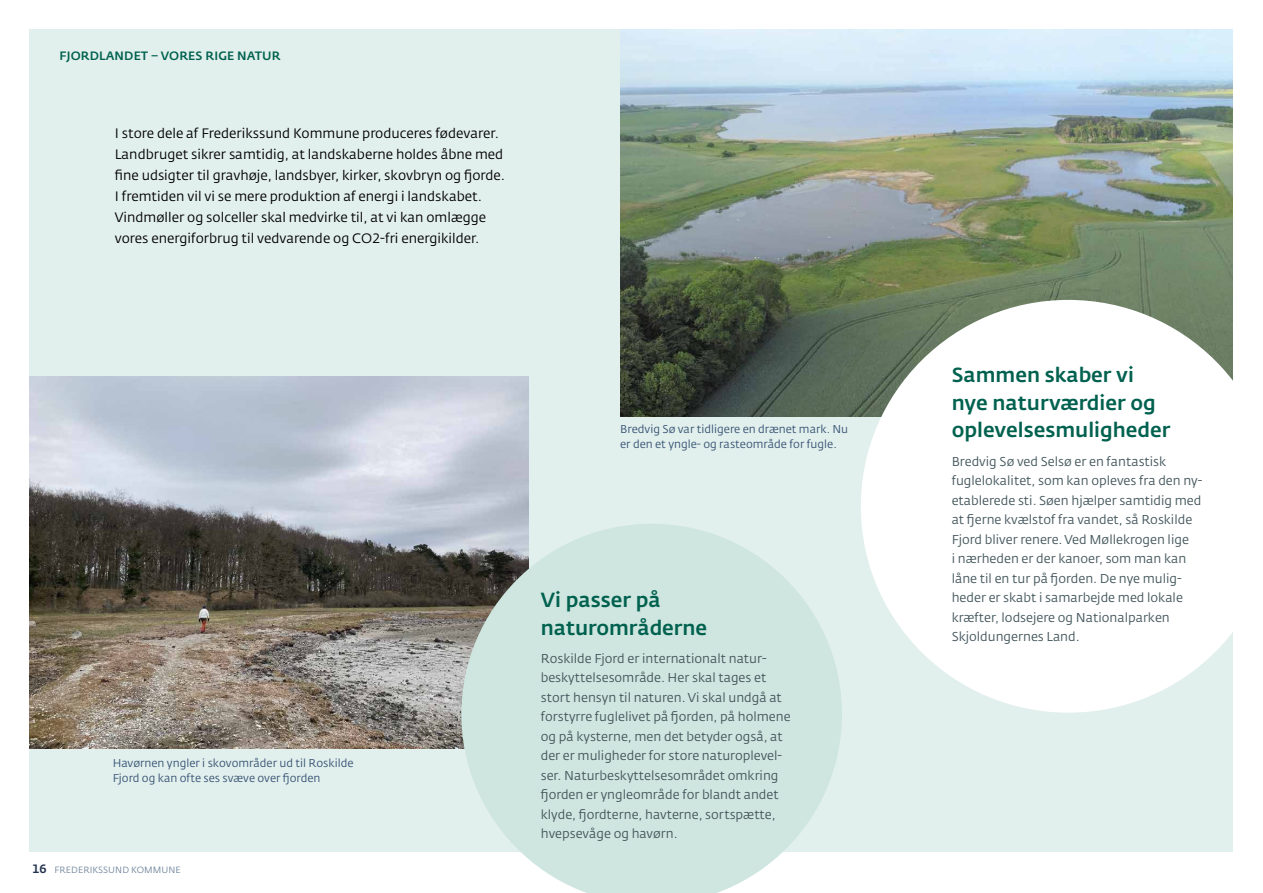
<style>
.page{position:relative;width:1263px;height:893px;background:#fff}
.page>*{position:absolute;margin:0;border:0;box-sizing:border-box;transform-origin:0 0}
.FOTO_RUB{font:500 20.25px/27.8px "Fedra Sans Std";color:#00614f}
.Brød{font:13.5px/21px "Fedra Sans Std";color:#000}
.brød_i_bokse{font:12.75px/19.5px "Fedra Sans Std";color:#43565c}
.t1{font:500 12px "Fedra Sans Std";letter-spacing:.01em;color:#00614f}
.t2{font:11.25px/15.3px "Fedra Sans Std";color:#375374}
.t3{font:9px "Fedra Sans Std";letter-spacing:.01em;color:#73879e}
.s1{font-weight:500;font-size:12px;color:#21314d}
</style>
<div class="page">
<div style="left:30px;top:30px;width:1203px;height:822px;background:#e2f0ed"></div>
<img style="left:30px;top:376px;width:499px;height:373px">
<svg style="left:461px;top:524px;width:381px;height:369px;fill:#cfe6e0"></svg>
<img style="left:620px;top:30px;width:612px;height:386px">
<svg style="left:861px;top:300px;width:372px;height:413px;background:#eff2f0"></svg>
<p class="t1" style="left:60px;top:48px;width:222px">FJORDLANDET – VORES RIGE NATUR</p>
<p class="Brød" style="left:115px;top:123px;width:392px">I store dele af Frederikssund Kommune produceres fødevarer.<br>Landbruget sikrer samtidig, at landskaberne holdes åbne med fine udsigter til gravhøje, landsbyer, kirker, skovbryn og fjorde.<br>I fremtiden vil vi se mere produktion af energi i landskabet.<br>Vindmøller og solceller skal medvirke til, at vi kan omlægge vores energiforbrug til vedvarende og CO2-fri energikilder.</p>
<p class="t2" style="left:113px;top:755px;width:242px">Havørnen yngler i skovområder ud til Roskilde<br>Fjord og kan ofte ses svæve over fjorden</p>
<p class="t3" style="left:32px;top:864px;width:150px"><span class="s1">16</span> FREDERIKSSUND KOMMUNE</p>
<p class="t2" style="left:620px;top:421px;width:229px">Bredvig Sø var tidligere en drænet mark. Nu er den et yngle- og rasteområde for fugle.</p>
<h2 class="FOTO_RUB" style="left:541px;top:586px;width:168px">Vi passer på naturområderne</h2>
<p class="brød_i_bokse" style="left:541px;top:649px;width:251px">Roskilde Fjord er internationalt natur&shy;beskyttelsesområde. Her skal tages et stort hensyn til naturen. Vi skal undgå at forstyrre fuglelivet på fjorden, på holmene og på kysterne, men det betyder også, at der er muligheder for store naturoplevel&shy;ser. Naturbeskyttelsesområdet omkring fjorden er yngleområde for blandt andet klyde, fjordterne, havterne, sortspætte, hvepsevåge og havørn.</p>
<h2 class="FOTO_RUB" style="left:952px;top:361px;width:220px">Sammen skaber vi nye naturværdier og oplevelsesmuligheder</h2>
<p class="brød_i_bokse" style="left:952px;top:451px;width:252px">Bredvig Sø ved Selsø er en fantastisk fuglelokalitet, som kan opleves fra den ny&shy;etablerede sti. Søen hjælper samtidig med at fjerne kvælstof fra vandet, så Roskilde Fjord bliver renere. Ved Møllekrogen lige<br>i nærheden er der kanoer, som man kan låne til en tur på fjorden. De nye mulig&shy;heder er skabt i samarbejde med lokale kræfter, lodsejere og Nationalparken Skjoldungernes Land.</p>
</div>
